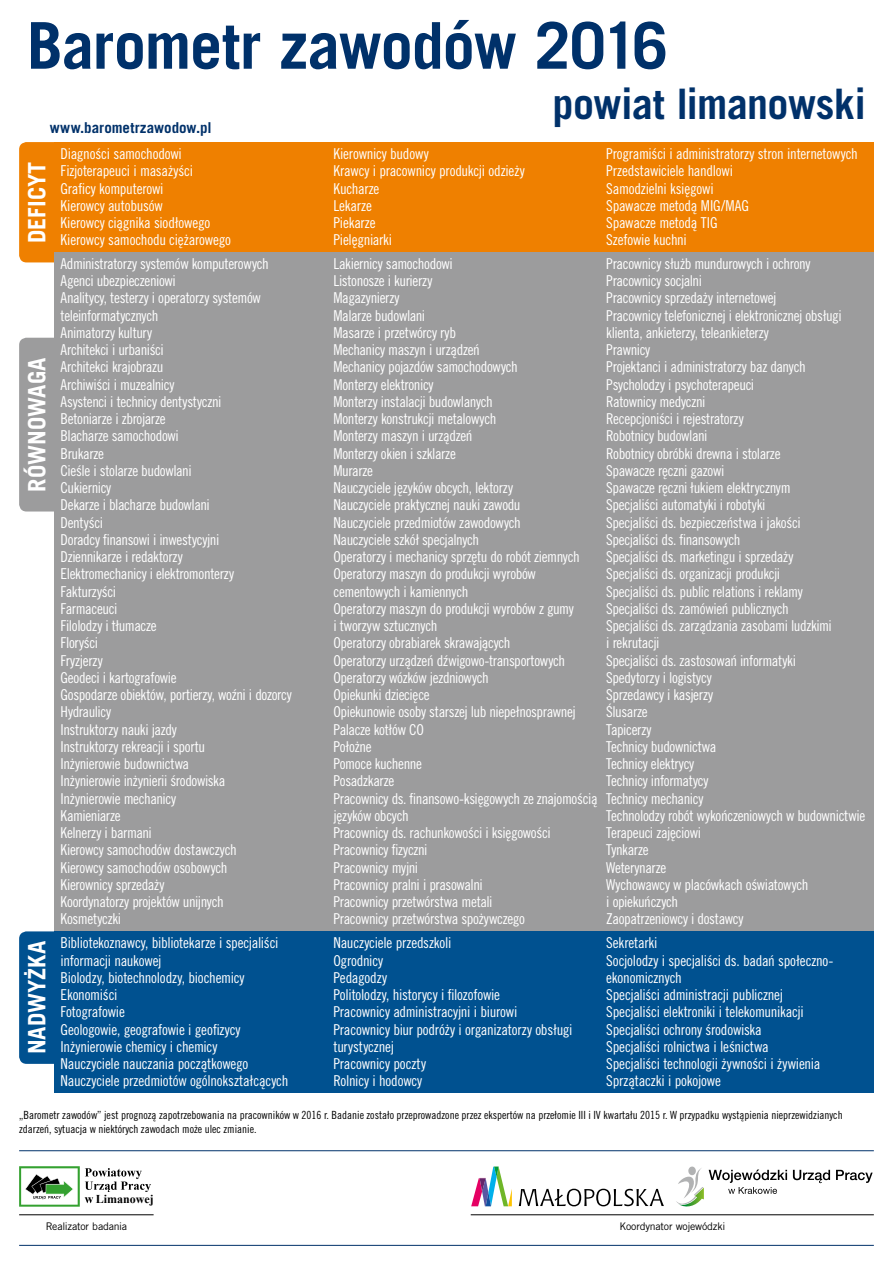
<style>
.page{position:relative;width:893px;height:1263px;background:#fff}
.page>*{position:absolute;margin:0;border:0;box-sizing:border-box;transform-origin:0 0}
.t1{font:700 64.5px "Trade Gothic LT Pro";letter-spacing:-.02em;color:#00316a}
.t2{font:700 42px "Trade Gothic LT Pro";letter-spacing:-.015em;color:#00316a}
.t3{font:700 24px "Trade Gothic LT Pro";color:#fff}
.t4{font:15px/17.2px "Trade Gothic LT Pro Cn 18";letter-spacing:-.02em;color:#fff}
.t5{font:700 15px "Trade Gothic LT Pro";color:#00316a}
.t6{font:700 12px "Times New Roman";color:#000}
.t7{font:11.25px/13.5px "Trade Gothic LT Pro Cn 18";color:#000}
.t8{font:10.5px "Trade Gothic LT Pro";letter-spacing:-.02em;color:#000}
</style>
<div class="page">
<div style="left:19px;top:931px;width:208px;height:133px;background:#005190;border-radius:7px"></div>
<div style="left:19px;top:142px;width:208px;height:120px;background:#ef8000;border-radius:7px"></div>
<div style="left:19px;top:338px;width:208px;height:173px;background:#9c9c9d;border-radius:7px"></div>
<hr style="left:19px;top:1150px;width:855px;height:1px;background:#00316a">
<hr style="left:19px;top:1245px;width:855px;height:1px;background:#00316a">
<div style="left:54px;top:142px;width:820px;height:110px;background:#ef8000"></div>
<div style="left:54px;top:252px;width:820px;height:679px;background:#9c9c9d"></div>
<div style="left:54px;top:931px;width:820px;height:162px;background:#005190"></div>
<svg style="left:793px;top:1170px;width:37px;height:13px"></svg>
<svg style="left:836px;top:1170px;width:37px;height:13px"></svg>
<svg style="left:676px;top:1166px;width:111px;height:41px"></svg>
<hr style="left:471px;top:1215px;width:403px;height:1px;background:#000">
<svg style="left:519px;top:1189px;width:144px;height:17px"></svg>
<svg style="left:471px;top:1166px;width:41px;height:40px"></svg>
<hr style="left:19px;top:1215px;width:135px;height:1px;background:#000">
<svg style="left:19px;top:1166px;width:132px;height:41px"></svg>
<div style="left:96px;top:1192px;width:133px;height:13px;background:#fff"></div>
<h1 class="t1" style="left:27px;top:6px;width:643px">Barometr zawodów 2016</h1>
<h2 class="t2" style="left:553px;top:78px;width:315px">powiat limanowski</h2>
<h3 class="t3" style="left:22px;top:243px;width:83px;rotate:-90deg">DEFICYT</h3>
<p class="t5" style="left:50px;top:119px;width:163px">www.barometrzawodow.pl</p>
<p class="t4" style="left:61px;top:145px;width:172px">Diagności samochodowi<br>Fizjoterapeuci i masażyści<br>Graficy komputerowi<br>Kierowcy autobusów<br>Kierowcy ciągnika siodłowego<br>Kierowcy samochodu ciężarowego</p>
<p class="t4" style="left:333px;top:145px;width:193px">Kierownicy budowy<br>Krawcy i pracownicy produkcji odzieży<br>Kucharze<br>Lekarze<br>Piekarze<br>Pielęgniarki</p>
<p class="t4" style="left:606px;top:145px;width:253px">Programiści i administratorzy stron internetowych<br>Przedstawiciele handlowi<br>Samodzielni księgowi<br>Spawacze metodą MIG/MAG<br>Spawacze metodą TIG<br>Szefowie kuchni</p>
<p class="t4" style="left:61px;top:255px;width:233px">Administratorzy systemów komputerowych<br>Agenci ubezpieczeniowi<br>Analitycy, testerzy i operatorzy systemów teleinformatycznych<br>Animatorzy kultury<br>Architekci i urbaniści<br>Architekci krajobrazu<br>Archiwiści i muzealnicy<br>Asystenci i technicy dentystyczni<br>Betoniarze i zbrojarze<br>Blacharze samochodowi<br>Brukarze<br>Cieśle i stolarze budowlani<br>Cukiernicy<br>Dekarze i blacharze budowlani<br>Dentyści<br>Doradcy finansowi i inwestycyjni<br>Dziennikarze i redaktorzy<br>Elektromechanicy i elektromonterzy<br>Fakturzyści<br>Farmaceuci<br>Filolodzy i tłumacze<br>Floryści<br>Fryzjerzy<br>Geodeci i kartografowie<br>Gospodarze obiektów, portierzy, woźni i dozorcy<br>Hydraulicy<br>Instruktorzy nauki jazdy<br>Instruktorzy rekreacji i sportu<br>Inżynierowie budownictwa<br>Inżynierowie inżynierii środowiska<br>Inżynierowie mechanicy<br>Kamieniarze<br>Kelnerzy i barmani<br>Kierowcy samochodów dostawczych<br>Kierowcy samochodów osobowych<br>Kierownicy sprzedaży<br>Koordynatorzy projektów unijnych<br>Kosmetyczki</p>
<p class="t4" style="left:333px;top:255px;width:266px">Lakiernicy samochodowi<br>Listonosze i kurierzy<br>Magazynierzy<br>Malarze budowlani<br>Masarze i przetwórcy ryb<br>Mechanicy maszyn i urządzeń<br>Mechanicy pojazdów samochodowych<br>Monterzy elektronicy<br>Monterzy instalacji budowlanych<br>Monterzy konstrukcji metalowych<br>Monterzy maszyn i urządzeń<br>Monterzy okien i szklarze<br>Murarze<br>Nauczyciele języków obcych, lektorzy<br>Nauczyciele praktycznej nauki zawodu<br>Nauczyciele przedmiotów zawodowych<br>Nauczyciele szkół specjalnych<br>Operatorzy i mechanicy sprzętu do robót ziemnych<br>Operatorzy maszyn do produkcji wyrobów cementowych i kamiennych<br>Operatorzy maszyn do produkcji wyrobów z gumy<br>i tworzyw sztucznych<br>Operatorzy obrabiarek skrawających<br>Operatorzy urządzeń dźwigowo-transportowych<br>Operatorzy wózków jezdniowych<br>Opiekunki dziecięce<br>Opiekunowie osoby starszej lub niepełnosprawnej<br>Palacze kotłów CO<br>Położne<br>Pomoce kuchenne<br>Posadzkarze<br>Pracownicy ds. finansowo-księgowych ze znajomością języków obcych<br>Pracownicy ds. rachunkowości i księgowości<br>Pracownicy fizyczni<br>Pracownicy myjni<br>Pracownicy pralni i prasowalni<br>Pracownicy przetwórstwa metali<br>Pracownicy przetwórstwa spożywczego</p>
<p class="t4" style="left:606px;top:255px;width:260px">Pracownicy służb mundurowych i ochrony<br>Pracownicy socjalni<br>Pracownicy sprzedaży internetowej<br>Pracownicy telefonicznej i elektronicznej obsługi klienta, ankieterzy, teleankieterzy<br>Prawnicy<br>Projektanci i administratorzy baz danych<br>Psycholodzy i psychoterapeuci<br>Ratownicy medyczni<br>Recepcjoniści i rejestratorzy<br>Robotnicy budowlani<br>Robotnicy obróbki drewna i stolarze<br>Spawacze ręczni gazowi<br>Spawacze ręczni łukiem elektrycznym<br>Specjaliści automatyki i robotyki<br>Specjaliści ds. bezpieczeństwa i jakości<br>Specjaliści ds. finansowych<br>Specjaliści ds. marketingu i sprzedaży<br>Specjaliści ds. organizacji produkcji<br>Specjaliści ds. public relations i reklamy<br>Specjaliści ds. zamówień publicznych<br>Specjaliści ds. zarządzania zasobami ludzkimi<br>i rekrutacji<br>Specjaliści ds. zastosowań informatyki<br>Spedytorzy i logistycy<br>Sprzedawcy i kasjerzy<br>Ślusarze<br>Tapicerzy<br>Technicy budownictwa<br>Technicy elektrycy<br>Technicy informatycy<br>Technicy mechanicy<br>Technolodzy robót wykończeniowych w budownictwie<br>Terapeuci zajęciowi<br>Tynkarze<br>Weterynarze<br>Wychowawcy w placówkach oświatowych<br>i opiekuńczych<br>Zaopatrzeniowcy i dostawcy</p>
<h3 class="t3" style="left:22px;top:492px;width:136px;rotate:-90deg">RÓWNOWAGA</h3>
<h3 class="t3" style="left:22px;top:1054px;width:115px;rotate:-90deg">NADWYŻKA</h3>
<p class="t4" style="left:61px;top:934px;width:229px">Bibliotekoznawcy, bibliotekarze i specjaliści informacji naukowej<br>Biolodzy, biotechnolodzy, biochemicy<br>Ekonomiści<br>Fotografowie<br>Geologowie, geografowie i geofizycy<br>Inżynierowie chemicy i chemicy<br>Nauczyciele nauczania początkowego<br>Nauczyciele przedmiotów ogólnokształcących</p>
<p class="t4" style="left:333px;top:934px;width:241px">Nauczyciele przedszkoli<br>Ogrodnicy<br>Pedagodzy<br>Politolodzy, historycy i filozofowie<br>Pracownicy administracyjni i biurowi<br>Pracownicy biur podróży i organizatorzy obsługi turystycznej<br>Pracownicy poczty<br>Rolnicy i hodowcy</p>
<p class="t4" style="left:606px;top:934px;width:229px">Sekretarki<br>Socjolodzy i specjaliści ds. badań społeczno&shy;ekonomicznych<br>Specjaliści administracji publicznej Specjaliści elektroniki i telekomunikacji Specjaliści ochrony środowiska<br>Specjaliści rolnictwa i leśnictwa<br>Specjaliści technologii żywności i żywienia Sprzątaczki i pokojowe</p>
<p class="t7" style="left:19px;top:1108px;width:825px">„Barometr zawodów” jest prognozą zapotrzebowania na pracowników w 2016 r. Badanie zostało przeprowadzone przez ekspertów na przełomie III i IV kwartału 2015 r. W przypadku wystąpienia nieprzewidzianych zdarzeń, sytuacja w niektórych zawodach może ulec zmianie.</p>
<p class="t6" style="left:96px;top:1190px;width:59px">Limanowej</p>
<p class="t8" style="left:46px;top:1220px;width:83px">Realizator badania</p>
<p class="t8" style="left:619px;top:1220px;width:107px">Koordynator wojewódzki</p>
</div>
